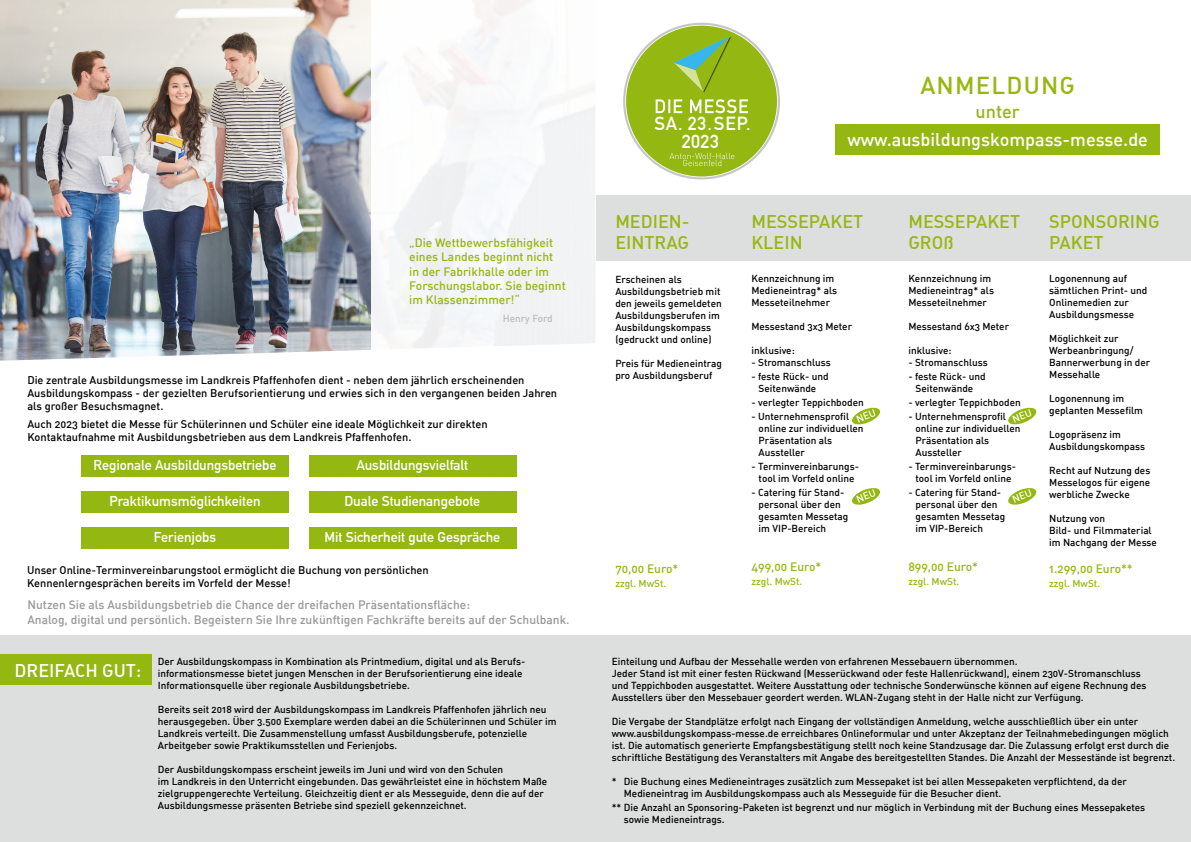
<style>
.page{position:relative;width:1191px;height:842px;background:#fff}
.page>*{position:absolute;margin:0;border:0;box-sizing:border-box;transform-origin:0 0}
.t1{font:24px "DIN Medium Alternate";letter-spacing:.05em;color:#95b711}
.t2{font:700 18.6px/17.9px "DIN Alternate";letter-spacing:.05em;color:#fff;text-align:center}
.t3{font:18px/21.6px "DIN Medium Alternate";color:#95b711}
.t4{font:18px "DIN Medium Alternate";color:#fff}
.t5{font:700 14px "DIN Alternate";color:#fff}
.t6{font:12px/14.4px "DIN Medium Alternate";color:#989898}
.t7{font:12px/14.4px "DIN Medium Alternate";color:#95b711}
.t8{font:11px/13.2px "DIN Medium Alternate";color:#000}
.t9{font:10px/12px "DIN Medium Alternate";color:#000}
.t10{font:10px "DIN Medium Alternate";color:#95b711}
.t11{font:10px "DIN Medium Alternate";color:#bbbcbc}
</style>
<div class="page">
<img style="left:0;top:0;width:371px;height:361px">
<div style="left:0;top:635px;width:1191px;height:207px;background:#dddede"></div>
<div style="left:595px;top:196px;width:596px;height:65px;background:#dddede"></div>
<svg style="left:623px;top:23px;width:157px;height:156px"></svg>
<div style="left:835px;top:125px;width:324px;height:30px;background:#95b711"></div>
<div style="left:0;top:655px;width:151px;height:30px;background:#95b711"></div>
<div style="left:371px;top:0;width:224px;height:354px;background:#f7f8f9"></div>
<div style="left:82px;top:455px;width:207px;height:22px;background:#95b711"></div>
<div style="left:82px;top:491px;width:207px;height:22px;background:#95b711"></div>
<div style="left:309px;top:455px;width:207px;height:22px;background:#95b711"></div>
<div style="left:309px;top:491px;width:207px;height:22px;background:#95b711"></div>
<div style="left:82px;top:527px;width:207px;height:22px;background:#95b711"></div>
<div style="left:309px;top:527px;width:207px;height:22px;background:#95b711"></div>
<div style="left:650px;top:116px;width:103px;height:34px;background:#95b711"></div>
<svg style="left:852px;top:407px;width:28px;height:18px"></svg>
<svg style="left:852px;top:488px;width:28px;height:17px"></svg>
<svg style="left:1008px;top:407px;width:29px;height:18px"></svg>
<svg style="left:1008px;top:488px;width:29px;height:17px"></svg>
<p class="t7" style="left:409px;top:235px;width:158px">„Die Wettbewerbsfähigkeit eines Landes beginnt nicht in der Fabrikhalle oder im<br>Forschungslabor. Sie beginnt im Klassenzimmer!“</p>
<p class="t11" style="left:503px;top:312px;width:51px">Henry Ford</p>
<p class="t8" style="left:27px;top:373px;width:531px">Die zentrale Ausbildungsmesse im Landkreis Pfaffenhofen dient - neben dem jährlich erscheinenden<br>Ausbildungskompass - der gezielten Berufsorientierung und erwies sich in den vergangenen beiden Jahren als großer Besuchsmagnet.</p>
<p class="t8" style="left:27px;top:417px;width:462px">Auch 2023 bietet die Messe für Schülerinnen und Schüler eine ideale Möglichkeit zur direkten<br>Kontaktaufnahme mit Ausbildungsbetrieben aus dem Landkreis Pfaffenhofen.</p>
<h3 class="t5" style="left:94px;top:454px;width:184px">Regionale Ausbildungsbetriebe</h3>
<h3 class="t5" style="left:109px;top:491px;width:153px">Praktikumsmöglichkeiten</h3>
<h3 class="t5" style="left:356px;top:454px;width:113px">Ausbildungsvielfalt</h3>
<h3 class="t5" style="left:344px;top:491px;width:137px">Duale Studienangebote</h3>
<h3 class="t5" style="left:154px;top:527px;width:64px">Ferienjobs</h3>
<h3 class="t5" style="left:324px;top:527px;width:177px">Mit Sicherheit gute Gespräche</h3>
<p class="t8" style="left:27px;top:563px;width:403px">Unser Online-Terminvereinbarungstool ermöglicht die Buchung von persönlichen<br>Kennenlerngesprächen bereits im Vorfeld der Messe!</p>
<p class="t6" style="left:27px;top:597px;width:544px">Nutzen Sie als Ausbildungsbetrieb die Chance der dreifachen Präsentationsfläche:<br>Analog, digital und persönlich. Begeistern Sie Ihre zukünftigen Fachkräfte bereits auf der Schulbank.</p>
<h3 class="t4" style="left:15px;top:659px;width:128px">DREIFACH GUT:</h3>
<p class="t9" style="left:158px;top:655px;width:369px">Der Ausbildungskompass in Kombination als Printmedium, digital und als Berufs&shy;informationsmesse bietet jungen Menschen in der Berufsorientierung eine ideale<br>Informationsquelle über regionale Ausbildungsbetriebe.</p>
<p class="t9" style="left:158px;top:703px;width:400px">Bereits seit 2018 wird der Ausbildungskompass im Landkreis Pfaffenhofen jährlich neu herausgegeben. Über 3.500 Exemplare werden dabei an die Schülerinnen und Schüler im Landkreis verteilt. Die Zusammenstellung umfasst Ausbildungsberufe, potenzielle Arbeitgeber sowie Praktikumsstellen und Ferienjobs.</p>
<p class="t9" style="left:158px;top:763px;width:391px">Der Ausbildungskompass erscheint jeweils im Juni und wird von den Schulen<br>im Landkreis in den Unterricht eingebunden. Das gewährleistet eine in höchstem Maße zielgruppengerechte Verteilung. Gleichzeitig dient er als Messeguide, denn die auf der Ausbildungsmesse präsenten Betriebe sind speziell gekennzeichnet.</p>
<h2 class="t2" style="left:654px;top:113px;width:98px">SA. 23.SEP.<br>2023</h2>
<h1 class="t1" style="left:920px;top:70px;width:156px">ANMELDUNG</h1>
<h3 class="t3" style="left:975px;top:100px;width:46px">unter</h3>
<h3 class="t4" style="left:847px;top:128px;width:302px">www.ausbildungskompass-messe.de</h3>
<h3 class="t3" style="left:615px;top:210px;width:76px">MEDIEN-<br>EINTRAG</h3>
<h3 class="t3" style="left:751px;top:210px;width:113px">MESSEPAKET<br>KLEIN</h3>
<h3 class="t3" style="left:908px;top:210px;width:113px">MESSEPAKET<br>GROß</h3>
<h3 class="t3" style="left:1049px;top:210px;width:112px">SPONSORING<br>PAKET</h3>
<p class="t9" style="left:615px;top:273px;width:108px">Erscheinen als<br>Ausbildungsbetrieb mit den jeweils gemeldeten<br>Ausbildungsberufen im<br>Ausbildungskompass (gedruckt und online)</p>
<p class="t9" style="left:615px;top:357px;width:108px">Preis für Medieneintrag pro Ausbildungsberuf</p>
<p class="t7" style="left:615px;top:561px;width:64px">70,00 Euro*</p>
<p class="t10" style="left:615px;top:577px;width:52px">zzgl. MwSt.</p>
<p class="t9" style="left:751px;top:272px;width:87px">Kennzeichnung im<br>Medieneintrag* als<br>Messeteilnehmer</p>
<p class="t9" style="left:751px;top:320px;width:102px">Messestand 3x3 Meter</p>
<p class="t9" style="left:751px;top:344px;width:45px">inklusive:</p>
<p class="t9" style="left:751px;top:356px;width:81px">- Stromanschluss</p>
<p class="t9" style="left:751px;top:370px;width:79px;text-align:center">- feste Rück- und<br>Seitenwände</p>
<p class="t9" style="left:751px;top:396px;width:114px">- verlegter Teppichboden</p>
<p class="t9" style="left:758px;top:410px;width:106px;text-indent:-7px">- Unternehmensprofil online zur individuellen<br>Präsentation als<br>Aussteller</p>
<p class="t9" style="left:751px;top:460px;width:109px;text-align:center">- Terminvereinbarungs&shy;tool im Vorfeld online</p>
<p class="t9" style="left:758px;top:486px;width:91px;text-indent:-7px">- Catering für Stand&shy;personal über den gesamten Messetag im VIP-Bereich</p>
<p class="t7" style="left:751px;top:559px;width:71px">499,00 Euro*</p>
<p class="t10" style="left:751px;top:575px;width:52px">zzgl. MwSt.</p>
<p class="t9" style="left:908px;top:272px;width:87px">Kennzeichnung im<br>Medieneintrag* als<br>Messeteilnehmer</p>
<p class="t9" style="left:908px;top:320px;width:102px">Messestand 6x3 Meter</p>
<p class="t9" style="left:908px;top:344px;width:45px">inklusive:</p>
<p class="t9" style="left:908px;top:356px;width:81px">- Stromanschluss</p>
<p class="t9" style="left:908px;top:370px;width:79px;text-align:center">- feste Rück- und<br>Seitenwände</p>
<p class="t9" style="left:908px;top:396px;width:114px">- verlegter Teppichboden</p>
<p class="t9" style="left:915px;top:410px;width:106px;text-indent:-7px">- Unternehmensprofil online zur individuellen<br>Präsentation als<br>Aussteller</p>
<p class="t9" style="left:908px;top:460px;width:109px;text-align:center">- Terminvereinbarungs&shy;tool im Vorfeld online</p>
<p class="t9" style="left:915px;top:486px;width:91px;text-indent:-7px">- Catering für Stand&shy;personal über den gesamten Messetag im VIP-Bereich</p>
<p class="t7" style="left:908px;top:559px;width:71px">899,00 Euro*</p>
<p class="t10" style="left:908px;top:575px;width:52px">zzgl. MwSt.</p>
<p class="t9" style="left:1049px;top:272px;width:100px">Logonennung auf sämtlichen Print- und<br>Onlinemedien zur<br>Ausbildungsmesse</p>
<p class="t9" style="left:1049px;top:332px;width:103px">Möglichkeit zur<br>Werbeanbringung/<br>Bannerwerbung in der<br>Messehalle</p>
<p class="t9" style="left:1049px;top:392px;width:95px">Logonennung im geplanten Messefilm</p>
<p class="t9" style="left:1049px;top:428px;width:97px">Logopräsenz im<br>Ausbildungskompass</p>
<p class="t9" style="left:1049px;top:464px;width:103px;text-align:justify">Recht auf Nutzung des Messelogos für eigene werbliche Zwecke</p>
<p class="t9" style="left:1049px;top:512px;width:109px">Nutzung von<br>Bild- und Filmmaterial im Nachgang der Messe</p>
<p class="t7" style="left:1049px;top:561px;width:85px">1.299,00 Euro**</p>
<p class="t10" style="left:1049px;top:577px;width:52px">zzgl. MwSt.</p>
<p class="t9" style="left:612px;top:655px;width:536px">Einteilung und Aufbau der Messehalle werden von erfahrenen Messebauern übernommen.<br>Jeder Stand ist mit einer festen Rückwand (Messerückwand oder feste Hallenrückwand), einem 230V-Stromanschluss und Teppichboden ausgestattet. Weitere Ausstattung oder technische Sonderwünsche können auf eigene Rechnung des Ausstellers über den Messebauer geordert werden. WLAN-Zugang steht in der Halle nicht zur Verfügung.</p>
<p class="t9" style="left:612px;top:715px;width:565px">Die Vergabe der Standplätze erfolgt nach Eingang der vollständigen Anmeldung, welche ausschließlich über ein unter www.ausbildungskompass-messe.de erreichbares Onlineformular und unter Akzeptanz der Teilnahmebedingungen möglich ist. Die automatisch generierte Empfangsbestätigung stellt noch keine Standzusage dar. Die Zulassung erfolgt erst durch die schriftliche Bestätigung des Veranstalters mit Angabe des bereitgestellten Standes. Die Anzahl der Messestände ist begrenzt.</p>
<p class="t9" style="left:624px;top:775px;width:504px;text-indent:-12px">* Die Buchung eines Medieneintrages zusätzlich zum Messepaket ist bei allen Messepaketen verpflichtend, da der<br>Medieneintrag im Ausbildungskompass auch als Messeguide für die Besucher dient.</p>
<p class="t9" style="left:624px;top:801px;width:523px;text-indent:-12px">** Die Anzahl an Sponsoring-Paketen ist begrenzt und nur möglich in Verbindung mit der Buchung eines Messepaketes sowie Medieneintrags.</p>
</div>
